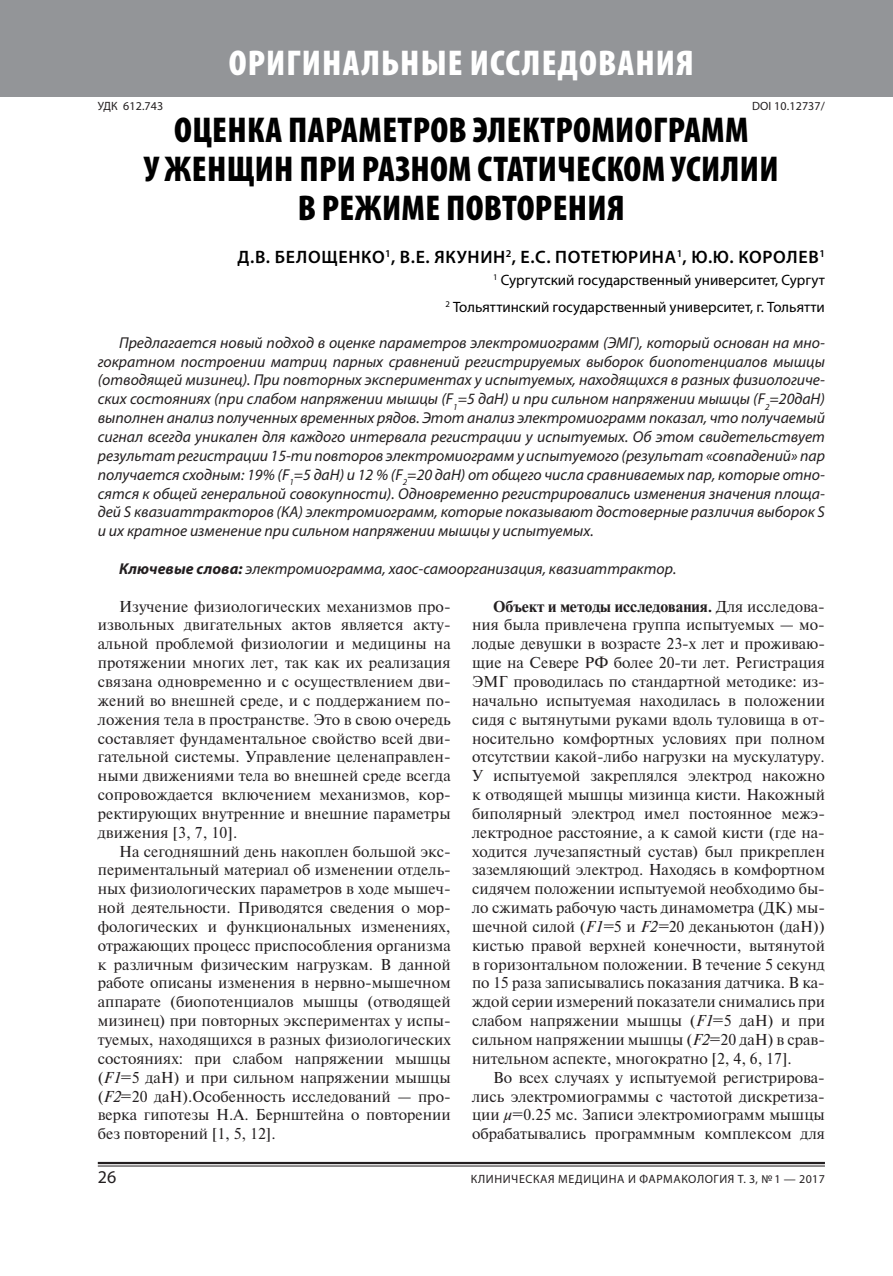
<style>
.page{position:relative;width:893px;height:1276px;background:#fff}
.page>*{position:absolute;margin:0;border:0;box-sizing:border-box;transform-origin:0 0}
.t1{font:900 condensed 36px/39.2px "Myriad Pro";letter-spacing:.01em;color:#000;text-align:center}
.t2{font:900 condensed 36px "Myriad Pro";letter-spacing:.03em;color:#fff}
.t3{font:600 18px "Myriad Pro";letter-spacing:.04em;color:#000}
.t4{font:18px "Myriad Pro";color:#231f20}
.t5{font:15.75px/18.9px "Newton";color:#231f20;text-align:justify}
.t6{font:italic 15.75px/18.9px "Myriad Pro";color:#231f20;text-align:justify}
.t7{font:15px/26.5px "Myriad Pro";color:#000;text-align:right}
.t8{font:12px "Myriad Pro";letter-spacing:.05em;color:#231f20}
.t9{font:12px "Myriad Pro";letter-spacing:.01em;color:#231f20}
.s1{font-weight:700}
.s2{font-style:italic}
</style>
<div class="page">
<hr style="left:98px;top:1162px;width:727px;height:2px;background:#231f20">
<hr style="left:98px;top:1165px;width:727px;height:1px;background:#231f20">
<div style="left:0;top:0;width:893px;height:96px;background:#939598"></div>
<h1 class="t2" style="left:229px;top:43px;width:467px">ОРИГИНАЛЬНЫЕ ИССЛЕДОВАНИЯ</h1>
<p class="t9" style="left:98px;top:99px;width:67px">УДК 612.743</p>
<p class="t9" style="left:752px;top:99px;width:74px">DOI 10.12737/</p>
<h1 class="t1" style="left:144px;top:111px;width:636px">ОЦЕНКА ПАРАМЕТРОВ ЭЛЕКТРОМИОГРАММ<br>У ЖЕНЩИН ПРИ РАЗНОМ СТАТИЧЕСКОМ УСИЛИИ<br>В РЕЖИМЕ ПОВТОРЕНИЯ</h1>
<p class="t3" style="left:237px;top:245px;width:589px">Д.В. БЕЛОЩЕНКО<sup>1</sup>, В.Е. ЯКУНИН<sup>2</sup>, Е.С. ПОТЕТЮРИНА<sup>1</sup>, Ю.Ю. КОРОЛЕВ<sup>1</sup></p>
<p class="t7" style="left:445px;top:267px;width:381px"><sup>1</sup> Сургутский государственный университет, Сургут<br><sup>2</sup> Тольяттинский государственный университет, г. Тольятти</p>
<p class="t6" style="left:98px;top:333px;width:729px;text-indent:21px">Предлагается новый подход в оценке параметров электромиограмм (ЭМГ), который основан на мно&shy;гократном построении матриц парных сравнений регистрируемых выборок биопотенциалов мышцы (отводящей мизинец). При повторных экспериментах у испытуемых, находящихся в разных физиологиче&shy;ских состояниях (при слабом напряжении мышцы (F<sub>1</sub>=5 даН) и при сильном напряжении мышцы (F<sub>2</sub>=20даН) выполнен анализ полученных временных рядов. Этот анализ электромиограмм показал, что получаемый сигнал всегда уникален для каждого интервала регистрации у испытуемых. Об этом свидетельствует результат регистрации 15-ти повторов электромиограмм у испытуемого (результат «совпадений» пар получается сходным: 19% (F<sub>1</sub>=5 даН) и 12 % (F<sub>2</sub>=20 даН) от общего числа сравниваемых пар, которые отно&shy;сятся к общей генеральной совокупности). Одновременно регистрировались изменения значения площа&shy;дей S квазиаттракторов (КА) электромиограмм, которые показывают достоверные различия выборок S и их кратное изменение при сильном напряжении мышцы у испытуемых.</p>
<p class="t6" style="left:119px;top:559px;width:559px"><span class="s1">Ключевые слова:</span> электромиограмма, хаос-самоорганизация, квазиаттрактор.</p>
<p class="t5" style="left:98px;top:596px;width:354px;text-indent:21px">Изучение физиологических механизмов про&shy;извольных двигательных актов является акту&shy;альной проблемой физиологии и медицины на протяжении многих лет, так как их реализация связана одновременно и с осуществлением дви&shy;жений во внешней среде, и с поддержанием по&shy;ложения тела в пространстве. Это в свою очередь составляет фундаментальное свойство всей дви&shy;гательной системы. Управление целенаправлен&shy;ными движениями тела во внешней среде всегда сопровождается включением механизмов, кор&shy;ректирующих внутренние и внешние параметры движения [3, 7, 10].</p>
<p class="t5" style="left:98px;top:841px;width:354px;text-indent:21px">На сегодняшний день накоплен большой экс&shy;периментальный материал об изменении отдель&shy;ных физиологических параметров в ходе мышеч&shy;ной деятельности. Приводятся сведения о мор&shy;фологических и функциональных изменениях, отражающих процесс приспособления организма к различным физическим нагрузкам. В данной работе описаны изменения в нервно-мышечном аппарате (биопотенциалов мышцы (отводящей мизинец) при повторных экспериментах у испы&shy;туемых, находящихся в разных физиологических состояниях: при слабом напряжении мышцы (<span class="s2">F1</span>=5 даН) и при сильном напряжении мышцы (<span class="s2">F2</span>=20 даН).Особенность исследований — про&shy;верка гипотезы Н.А. Бернштейна о повторении без повторений [1, 5, 12].</p>
<p class="t5" style="left:472px;top:596px;width:354px;text-indent:21px"><span class="s1">Объект и методы исследования.</span> Для исследова&shy;ния была привлечена группа испытуемых — мо&shy;лодые девушки в возрасте 23-х лет и проживаю&shy;щие на Севере РФ более 20-ти лет. Регистрация ЭМГ проводилась по стандартной методике: из&shy;начально испытуемая находилась в положении сидя с вытянутыми руками вдоль туловища в от&shy;носительно комфортных условиях при полном отсутствии какой-либо нагрузки на мускулатуру.<br>У испытуемой закреплялся электрод накожно к отводящей мышцы мизинца кисти. Накожный биполярный электрод имел постоянное межэ&shy;лектродное расстояние, а к самой кисти (где на&shy;ходится лучезапястный сустав) был прикреплен заземляющий электрод. Находясь в комфортном сидячем положении испытуемой необходимо бы&shy;ло сжимать рабочую часть динамометра (ДК) мы&shy;шечной силой (<span class="s2">F1=</span>5 и <span class="s2">F2=</span>20 деканьютон (даН)) кистью правой верхней конечности, вытянутой в горизонтальном положении. В течение 5 секунд по 15 раза записывались показания датчика. В ка&shy;ждой серии измерений показатели снимались при слабом напряжении мышцы (<span class="s2">F1</span>=5 даН) и при сильном напряжении мышцы (<span class="s2">F2</span>=20 даН) в срав&shy;нительном аспекте, многократно [2, 4, 6, 17].</p>
<p class="t5" style="left:472px;top:1067px;width:354px;text-indent:21px">Во всех случаях у испытуемой регистрирова&shy;лись электромиограммы с частотой дискретиза&shy;ции <span class="s2">μ</span>=0.25 мс. Записи электромиограмм мышцы обрабатывались программным комплексом для</p>
<p class="t4" style="left:98px;top:1166px;width:20px">26</p>
<p class="t8" style="left:471px;top:1172px;width:356px">КЛИНИЧЕСКАЯ МЕДИЦИНА И ФАРМАКОЛОГИЯ Т. 3, № 1 — 2017</p>
</div>
